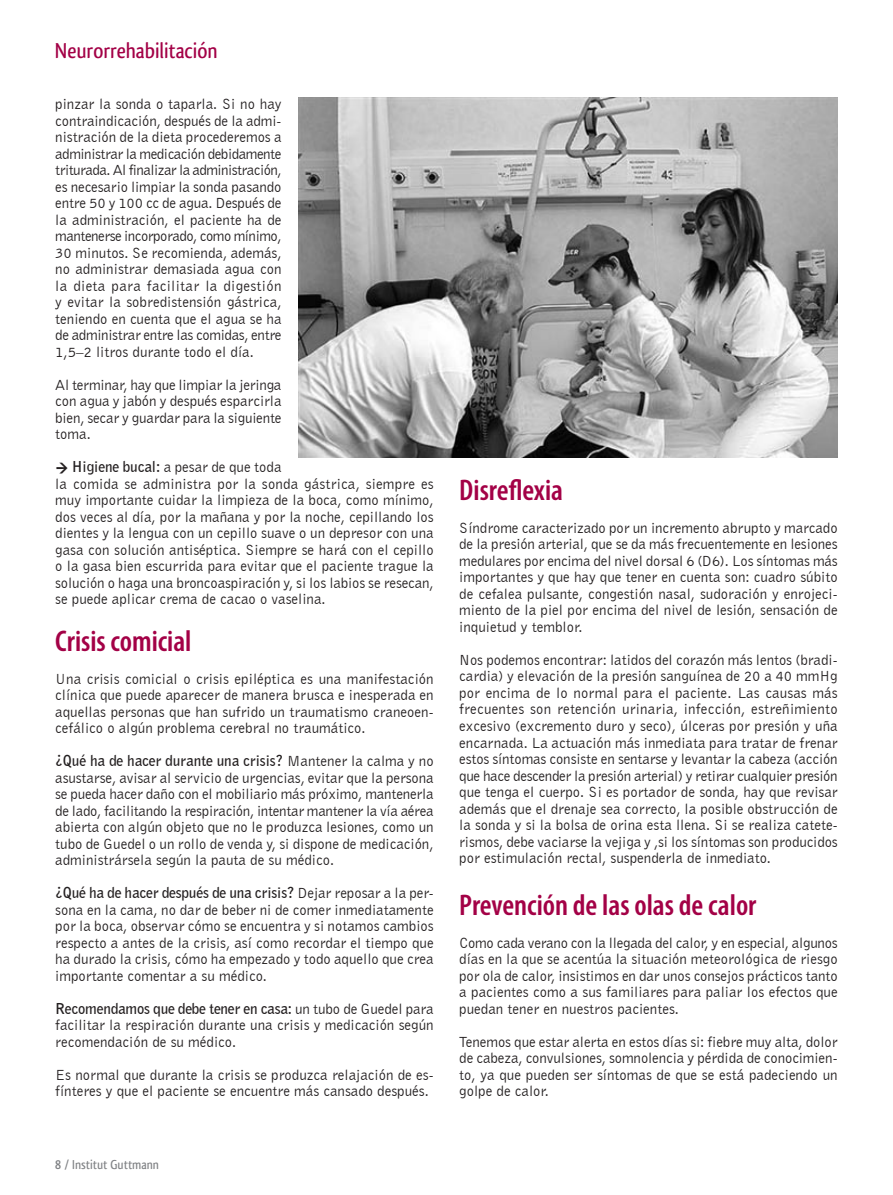
<style>
.page{position:relative;width:893px;height:1195px;background:#fff}
.page>*{position:absolute;margin:0;border:0;box-sizing:border-box;transform-origin:0 0}
.Titular_petit{font:600 condensed 30px "Myriad Pro";color:#a30146}
.t1{font:500 22.5px "Qlassik";color:#a30146}
.text{font:15px/16.5px "Bell Gothic BT";color:#231f20;text-align:justify}
.t2{font:500 13.5px "Qlassik";color:#808285}
.s1{font-family:"Avance Bold Caps Expert"}
.s2{font-weight:700}
</style>
<div class="page">
<img style="left:299px;top:97px;width:539px;height:361px">
<p class="t1" style="left:55px;top:38px;width:164px">Neurorrehabilitación</p>
<p class="text" style="left:55px;top:96px;width:228px">pinzar la sonda o taparla. Si no hay contraindicación, después de la admi&shy;nistración de la dieta procederemos a administrar la medicación debidamente triturada. Al finalizar la administración, es necesario limpiar la sonda pasando entre 50 y 100 cc de agua. Después de la administración, el paciente ha de mantenerse incorporado, como mínimo, 30 minutos. Se recomienda, además, no administrar demasiada agua con la dieta para facilitar la digestión y evitar la sobredistensión gástrica, teniendo en cuenta que el agua se ha de administrar entre las comidas, entre 1,5–2 litros durante todo el día.</p>
<p class="text" style="left:55px;top:376px;width:228px">Al terminar, hay que limpiar la jeringa con agua y jabón y después esparcirla bien, secar y guardar para la siguiente toma.</p>
<p class="text" style="left:55px;top:459px;width:380px;text-align:left"><span class="s1">H</span> <span class="s2">Higiene bucal:</span> a pesar de que toda<br>la comida se administra por la sonda gástrica, siempre es muy importante cuidar la limpieza de la boca, como mínimo, dos veces al día, por la mañana y por la noche, cepillando los dientes y la lengua con un cepillo suave o un depresor con una gasa con solución antiséptica. Siempre se hará con el cepillo o la gasa bien escurrida para evitar que el paciente trague la solución o haga una broncoaspiración y, si los labios se resecan, se puede aplicar crema de cacao o vaselina.</p>
<p class="Titular_petit" style="left:55px;top:622px;width:138px">Crisis comicial</p>
<p class="text" style="left:55px;top:670px;width:380px">Una crisis comicial o crisis epiléptica es una manifestación clínica que puede aparecer de manera brusca e inesperada en aquellas personas que han sufrido un traumatismo craneoen&shy;cefálico o algún problema cerebral no traumático.</p>
<p class="text" style="left:55px;top:753px;width:380px"><span class="s2">¿Qué ha de hacer durante una crisis?</span> Mantener la calma y no asustarse, avisar al servicio de urgencias, evitar que la persona se pueda hacer daño con el mobiliario más próximo, mantenerla de lado, facilitando la respiración, intentar mantener la vía aérea abierta con algún objeto que no le produzca lesiones, como un tubo de Guedel o un rollo de venda y, si dispone de medicación, administrársela según la pauta de su médico.</p>
<p class="text" style="left:55px;top:885px;width:380px"><span class="s2">¿Qué ha de hacer después de una crisis?</span> Dejar reposar a la per&shy;sona en la cama, no dar de beber ni de comer inmediatamente por la boca, observar cómo se encuentra y si notamos cambios respecto a antes de la crisis, así como recordar el tiempo que ha durado la crisis, cómo ha empezado y todo aquello que crea importante comentar a su médico.</p>
<p class="text" style="left:55px;top:1000px;width:380px"><span class="s2">Recomendamos que debe tener en casa:</span> un tubo de Guedel para facilitar la respiración durante una crisis y medicación según recomendación de su médico.</p>
<p class="text" style="left:55px;top:1066px;width:380px">Es normal que durante la crisis se produzca relajación de es&shy;fínteres y que el paciente se encuentre más cansado después.</p>
<p class="t2" style="left:64px;top:1156px;width:96px">/ Institut Guttmann</p>
<p class="Titular_petit" style="left:459px;top:471px;width:105px">Disreflexia</p>
<p class="text" style="left:459px;top:519px;width:380px">Síndrome caracterizado por un incremento abrupto y marcado de la presión arterial, que se da más frecuentemente en lesiones medulares por encima del nivel dorsal 6 (D6). Los síntomas más importantes y que hay que tener en cuenta son: cuadro súbito de cefalea pulsante, congestión nasal, sudoración y enrojeci&shy;miento de la piel por encima del nivel de lesión, sensación de inquietud y temblor.</p>
<p class="text" style="left:459px;top:651px;width:380px">Nos podemos encontrar: latidos del corazón más lentos (bradi&shy;cardia) y elevación de la presión sanguínea de 20 a 40 mmHg por encima de lo normal para el paciente. Las causas más frecuentes son retención urinaria, infección, estreñimiento excesivo (excremento duro y seco), úlceras por presión y uña encarnada. La actuación más inmediata para tratar de frenar estos síntomas consiste en sentarse y levantar la cabeza (acción que hace descender la presión arterial) y retirar cualquier presión que tenga el cuerpo. Si es portador de sonda, hay que revisar además que el drenaje sea correcto, la posible obstrucción de la sonda y si la bolsa de orina esta llena. Si se realiza catete&shy;rismos, debe vaciarse la vejiga y ,si los síntomas son producidos por estimulación rectal, suspenderla de inmediato.</p>
<p class="Titular_petit" style="left:459px;top:886px;width:299px">Prevención de las olas de calor</p>
<p class="text" style="left:459px;top:934px;width:380px">Como cada verano con la llegada del calor, y en especial, algunos días en la que se acentúa la situación meteorológica de riesgo por ola de calor, insistimos en dar unos consejos prácticos tanto a pacientes como a sus familiares para paliar los efectos que puedan tener en nuestros pacientes.</p>
<p class="text" style="left:459px;top:1033px;width:380px">Tenemos que estar alerta en estos días si: fiebre muy alta, dolor de cabeza, convulsiones, somnolencia y pérdida de conocimien&shy;to, ya que pueden ser síntomas de que se está padeciendo un golpe de calor.</p>
</div>
